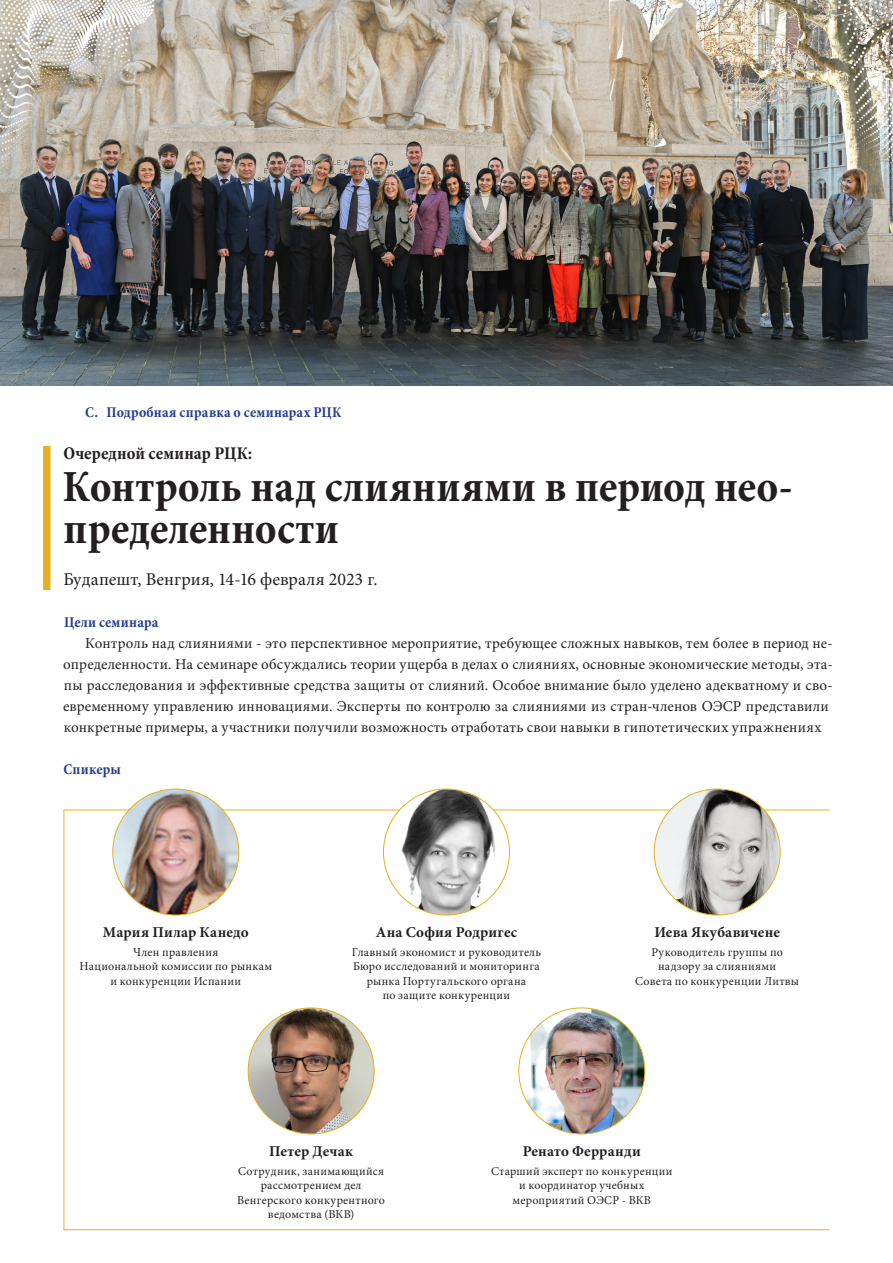
<style>
.page{position:relative;width:893px;height:1263px;background:#fff}
.page>*{position:absolute;margin:0;border:0;box-sizing:border-box;transform-origin:0 0}
.t1{font:700 condensed 45px/42px "Minion Pro";letter-spacing:.005em;color:#231f20}
.t2{font:18px "Minion Pro";color:#231f20}
.t3{font:700 condensed 18px "Minion Pro";letter-spacing:.005em;color:#231f20}
.t4{font:15px/21px "Minion Pro";letter-spacing:.015em;color:#231f20}
.t5{font:700 15px "Minion Pro";letter-spacing:.015em;color:#231f20}
.t6{font:700 condensed 15px "Minion Pro";letter-spacing:.01em;color:#253f8e}
.Even-team-title{font:12px/14.4px "Minion Pro";letter-spacing:.025em;color:#231f20;text-align:center}
</style>
<div class="page">
<div style="left:43px;top:446px;width:8px;height:144px;background:#e6b120"></div>
<img style="left:113px;top:789px;width:126px;height:126px;border-radius:63px">
<img style="left:248px;top:1008px;width:126px;height:126px;border-radius:63px">
<svg style="left:383px;top:789px;width:126px;height:126px"></svg>
<img style="left:519px;top:1008px;width:126px;height:126px;border-radius:63px">
<svg style="left:654px;top:789px;width:126px;height:126px"></svg>
<img style="left:0;top:0;width:893px;height:386px">
<img style="left:0;top:0;width:155px;height:313px">
<img style="left:775px;top:0;width:118px;height:313px">
<p class="t6" style="left:85px;top:402px;width:258px">C. Подробная справка о семинарах РЦК</p>
<h1 class="t3" style="left:63px;top:441px;width:190px">Очередной семинар РЦК:</h1>
<h1 class="t1" style="left:63px;top:465px;width:732px">Контроль над слияниями в период нео&shy;пределенности</h1>
<h1 class="t2" style="left:63px;top:567px;width:316px">Будапешт, Венгрия, 14-16 февраля 2023 г.</h1>
<h2 class="t6" style="left:64px;top:612px;width:96px">Цели семинара</h2>
<p class="t4" style="left:63px;top:633px;width:771px;text-indent:22px">Контроль над слияниями - это перспективное мероприятие, требующее сложных навыков, тем более в период не&shy;определенности. На семинаре обсуждались теории ущерба в делах о слияниях, основные экономические методы, эта&shy;пы расследования и эффективные средства защиты от слияний. Особое внимание было уделено адекватному и сво&shy;евременному управлению инновациями. Эксперты по контролю за слияниями из стран-членов ОЭСР представили конкретные примеры, а участники получили возможность отработать свои навыки в гипотетических упражнениях</p>
<h2 class="t6" style="left:64px;top:759px;width:59px">Спикеры</h2>
<p class="t5" style="left:103px;top:921px;width:147px">Мария Пилар Канедо</p>
<p class="Even-team-title" style="left:133px;top:945px;width:87px">Член правления</p>
<p class="Even-team-title" style="left:79px;top:959px;width:194px">Национальной комиссии по рынкам и конкуренции Испании</p>
<p class="t5" style="left:376px;top:921px;width:143px">Ана София Родригес</p>
<p class="Even-team-title" style="left:352px;top:945px;width:191px">Главный экономист и руководитель<br>Бюро исследований и мониторинга рынка Португальского органа<br>по защите конкуренции</p>
<p class="t5" style="left:654px;top:921px;width:127px">Иева Якубавичене</p>
<p class="Even-team-title" style="left:651px;top:945px;width:133px">Руководитель группы по надзору за слияниями</p>
<p class="Even-team-title" style="left:635px;top:974px;width:165px">Совета по конкуренции Литвы</p>
<p class="t5" style="left:269px;top:1140px;width:86px">Петер Дечак</p>
<p class="Even-team-title" style="left:238px;top:1164px;width:148px">Сотрудник, занимающийся рассмотрением дел</p>
<p class="Even-team-title" style="left:237px;top:1193px;width:149px">Венгерского конкурентного ведомства (ВКВ)</p>
<p class="t5" style="left:523px;top:1140px;width:120px">Ренато Ферранди</p>
<p class="Even-team-title" style="left:491px;top:1164px;width:183px">Старший эксперт по конкуренции и координатор учебных мероприятий ОЭСР - ВКВ</p>
</div>
